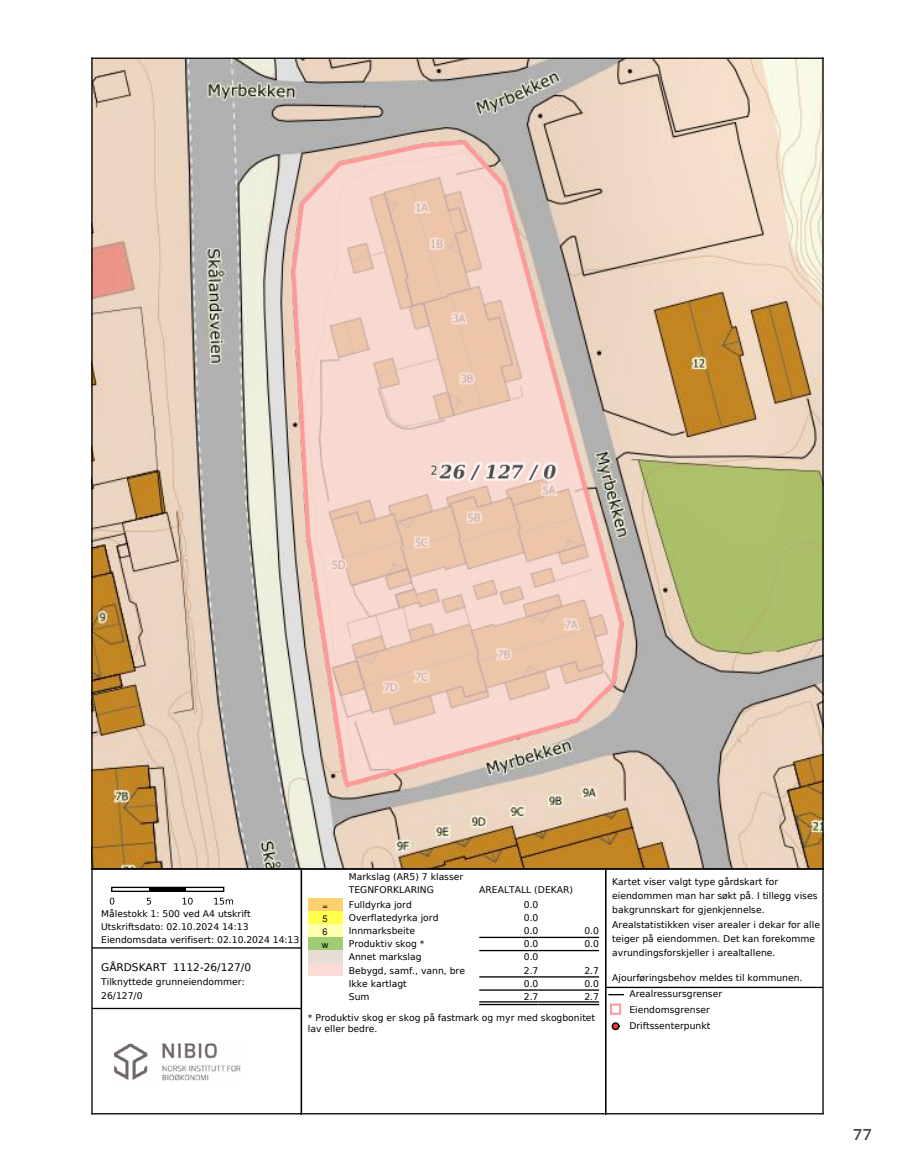
<style>
.page{position:relative;width:915px;height:1172px;background:#fff}
.page>*{position:absolute;margin:0;border:0;box-sizing:border-box;transform-origin:0 0}
.t1{font:700 18px "Arya";color:#414749}
.t2{font:10.5px "DejaVu Sans";color:#000}
.t3{font:9.15px/13.2px "DejaVu Sans";color:#000}
.t4{font:9.15px/13.2px "Helvetica";color:#000;text-align:justify}
</style>
<div class="page">
<img style="left:93px;top:59px;width:729px;height:809px">
<hr style="left:91px;top:58px;width:732px;height:1px;background:#000">
<hr style="left:91px;top:58px;width:2px;height:812px;background:#000">
<hr style="left:822px;top:58px;width:1px;height:812px;background:#000">
<img style="left:109px;top:886px;width:125px;height:19px">
<hr style="left:92px;top:947px;width:209px;height:1px;background:#000">
<hr style="left:92px;top:1008px;width:209px;height:1px;background:#000">
<img style="left:113px;top:1043px;width:128px;height:38px">
<hr style="left:91px;top:868px;width:211px;height:2px;background:#000">
<hr style="left:91px;top:868px;width:2px;height:246px;background:#000">
<hr style="left:91px;top:1113px;width:211px;height:1px;background:#000">
<div style="left:308px;top:898px;width:34px;height:13px;background:#ffd16e"></div>
<div style="left:308px;top:911px;width:34px;height:13px;background:#ffff4c"></div>
<div style="left:308px;top:924px;width:34px;height:13px;background:#ffffad"></div>
<div style="left:308px;top:937px;width:34px;height:13px;background:#9ecc73"></div>
<div style="left:308px;top:950px;width:34px;height:14px;background:#e6ded6"></div>
<div style="left:308px;top:964px;width:34px;height:13px;background:#fcdbd6"></div>
<hr style="left:479px;top:937px;width:59px;height:1px;background:#000">
<hr style="left:479px;top:950px;width:59px;height:1px;background:#000">
<hr style="left:479px;top:976px;width:59px;height:1px;background:#000">
<hr style="left:479px;top:989px;width:59px;height:2px;background:#000">
<hr style="left:479px;top:1004px;width:59px;height:1px;background:#000">
<hr style="left:479px;top:1001px;width:59px;height:1px;background:#000">
<hr style="left:538px;top:937px;width:61px;height:1px;background:#000">
<hr style="left:538px;top:1004px;width:61px;height:1px;background:#000">
<hr style="left:538px;top:1001px;width:61px;height:1px;background:#000">
<hr style="left:538px;top:950px;width:61px;height:1px;background:#000">
<hr style="left:538px;top:976px;width:61px;height:1px;background:#000">
<hr style="left:538px;top:989px;width:61px;height:2px;background:#000">
<hr style="left:300px;top:868px;width:306px;height:2px;background:#000">
<hr style="left:300px;top:868px;width:2px;height:246px;background:#000">
<hr style="left:300px;top:1113px;width:306px;height:1px;background:#000">
<svg style="left:608px;top:994px;width:16px;height:1px"></svg>
<div style="left:609px;top:1003px;width:12px;height:12px;border:2px solid #f99"></div>
<svg style="left:613px;top:1024px;width:4px;height:4px"></svg>
<div style="left:611px;top:1022px;width:8px;height:8px;border:1px solid #000;border-radius:50%"></div>
<hr style="left:605px;top:987px;width:217px;height:1px;background:#000">
<hr style="left:604px;top:868px;width:219px;height:2px;background:#000">
<hr style="left:604px;top:868px;width:2px;height:246px;background:#000">
<hr style="left:604px;top:1113px;width:219px;height:1px;background:#000">
<hr style="left:822px;top:868px;width:1px;height:246px;background:#000">
<p class="t3" style="left:101px;top:907px;width:200px">Målestokk 1: 500 ved A4 utskrift<br>Utskriftsdato: 02.10.2024 14:13<br>Eiendomsdata verifisert: 02.10.2024 14:13</p>
<p class="t2" style="left:101px;top:959px;width:151px">GÅRDSKART 1112-26/127/0</p>
<p class="t3" style="left:101px;top:988px;width:43px">26/127/0</p>
<p class="t3" style="left:101px;top:975px;width:145px">Tilknyttede grunneiendommer:</p>
<p class="t3" style="left:349px;top:870px;width:116px">Markslag (AR5) 7 klasser</p>
<p class="t3" style="left:349px;top:883px;width:86px">TEGNFORKLARING</p>
<p class="t3" style="left:479px;top:883px;width:95px">AREALTALL (DEKAR)</p>
<p class="t4" style="left:322px;top:899px;width:8px">= 5<br>6 w</p>
<p class="t3" style="left:349px;top:897px;width:118px">Fulldyrka jord<br>Overflatedyrka jord<br>Innmarksbeite<br>Produktiv skog *<br>Annet markslag<br>Bebygd, samf., vann, bre<br>Ikke kartlagt<br>Sum</p>
<p class="t3" style="left:523px;top:897px;width:16px;text-align:justify">0.0<br>0.0<br>0.0<br>0.0<br>0.0<br>2.7<br>0.0<br>2.7</p>
<p class="t3" style="left:584px;top:924px;width:16px">0.0</p>
<p class="t3" style="left:584px;top:937px;width:16px">0.0</p>
<p class="t3" style="left:584px;top:963px;width:16px">2.7<br>0.0</p>
<p class="t3" style="left:584px;top:989px;width:16px">2.7</p>
<p class="t3" style="left:308px;top:1012px;width:288px;line-height:10.6px">* Produktiv skog er skog på fastmark og myr med skogbonitet lav eller bedre.</p>
<p class="t3" style="left:612px;top:874px;width:209px;line-height:14.2px">Kartet viser valgt type gårdskart for eiendommen man har søkt på. I tillegg vises bakgrunnskart for gjenkjennelse.<br>Arealstatistikken viser arealer i dekar for alle teiger på eiendommen. Det kan forekomme avrundingsforskjeller i arealtallene.</p>
<p class="t3" style="left:629px;top:970px;width:175px;line-height:15.8px;text-indent:-17px">Ajourføringsbehov meldes til kommunen.<br>Arealressursgrenser<br>Eiendomsgrenser<br>Driftssenterpunkt</p>
<h1 class="t1" style="left:852px;top:1123px;width:21px">77</h1>
</div>
